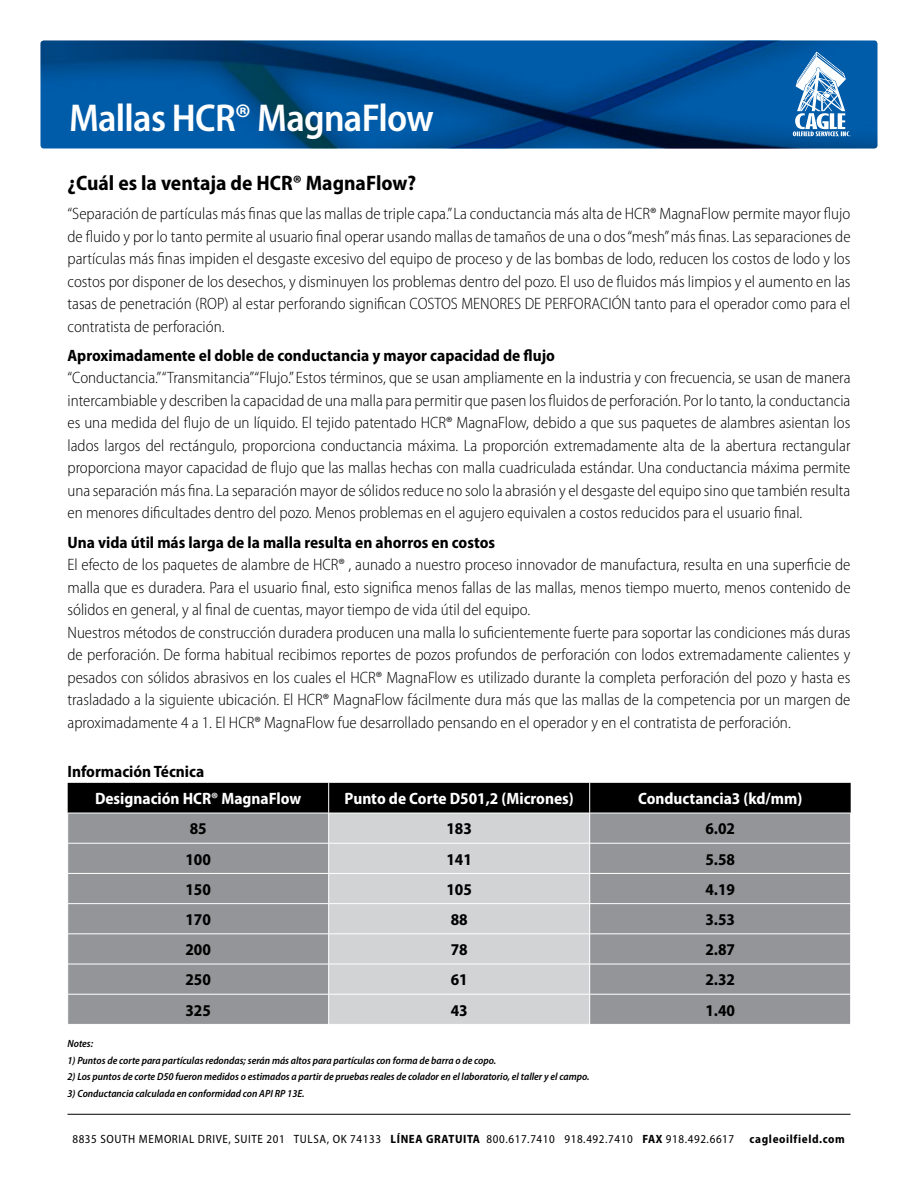
<style>
.page{position:relative;width:918px;height:1188px;background:#fff}
.page>*{position:absolute;margin:0;border:0;box-sizing:border-box;transform-origin:0 0}
.t1{font:600 semi-condensed 39px "Myriad Pro";letter-spacing:-.02em;color:#fff}
.t2{font:700 semi-condensed 21px "Myriad Pro";color:#000}
.t3{font:300 semi-condensed 16.5px/22.5px "Myriad Pro";color:#000;text-align:justify}
.t4{font:700 semi-condensed 16.5px "Myriad Pro";color:#000}
.t5{font:700 semi-condensed 16.5px "Myriad Pro";color:#fff}
.t6{font:semi-condensed 12px "Myriad Pro";letter-spacing:.05em;color:#000}
.t7{font:700 semi-condensed 12px "Myriad Pro";letter-spacing:.05em;color:#000}
.t8{font:italic 600 semi-condensed 10.5px "Myriad Pro";color:#000}
.s1{font-weight:700}
</style>
<div class="page">
<img style="left:40px;top:40px;width:838px;height:108px">
<div style="left:68px;top:783px;width:783px;height:30px;background:#000"></div>
<svg style="left:68px;top:814px;width:782px;height:210px;background:#96979a"></svg>
<div style="left:329px;top:814px;width:260px;height:210px;background:#d1d3d4"></div>
<hr style="left:328px;top:813px;width:1px;height:30px;background:#fff">
<hr style="left:589px;top:813px;width:1px;height:30px;background:#fff">
<hr style="left:68px;top:843px;width:261px;height:1px;background:#fff">
<hr style="left:329px;top:843px;width:261px;height:1px;background:#fff">
<hr style="left:328px;top:843px;width:1px;height:30px;background:#fff">
<hr style="left:590px;top:843px;width:261px;height:1px;background:#fff">
<hr style="left:589px;top:843px;width:1px;height:30px;background:#fff">
<hr style="left:68px;top:873px;width:261px;height:1px;background:#fff">
<hr style="left:329px;top:873px;width:261px;height:1px;background:#fff">
<svg style="left:328px;top:874px;width:1px;height:29px"></svg>
<hr style="left:590px;top:873px;width:261px;height:1px;background:#fff">
<svg style="left:589px;top:874px;width:1px;height:29px"></svg>
<svg style="left:850px;top:874px;width:1px;height:29px"></svg>
<hr style="left:68px;top:903px;width:261px;height:1px;background:#fff">
<hr style="left:329px;top:903px;width:261px;height:1px;background:#fff">
<hr style="left:328px;top:904px;width:1px;height:30px;background:#fff">
<hr style="left:590px;top:903px;width:261px;height:1px;background:#fff">
<hr style="left:589px;top:904px;width:1px;height:30px;background:#fff">
<hr style="left:68px;top:934px;width:261px;height:1px;background:#fff">
<hr style="left:329px;top:934px;width:261px;height:1px;background:#fff">
<hr style="left:328px;top:934px;width:1px;height:30px;background:#fff">
<hr style="left:590px;top:934px;width:261px;height:1px;background:#fff">
<hr style="left:589px;top:934px;width:1px;height:30px;background:#fff">
<hr style="left:68px;top:964px;width:261px;height:1px;background:#fff">
<hr style="left:329px;top:964px;width:261px;height:1px;background:#fff">
<hr style="left:328px;top:964px;width:1px;height:30px;background:#fff">
<hr style="left:590px;top:964px;width:261px;height:1px;background:#fff">
<hr style="left:589px;top:964px;width:1px;height:30px;background:#fff">
<hr style="left:68px;top:994px;width:261px;height:1px;background:#fff">
<hr style="left:329px;top:994px;width:261px;height:1px;background:#fff">
<hr style="left:328px;top:994px;width:1px;height:30px;background:#fff">
<hr style="left:590px;top:994px;width:261px;height:1px;background:#fff">
<hr style="left:589px;top:994px;width:1px;height:30px;background:#fff">
<hr style="left:328px;top:783px;width:1px;height:30px;background:#fff">
<hr style="left:589px;top:783px;width:1px;height:30px;background:#fff">
<hr style="left:68px;top:1114px;width:782px;height:1px;background:#000">
<svg style="left:793px;top:52px;width:57px;height:85px"></svg>
<h1 class="t1" style="left:69px;top:97px;width:366px">Mallas HCR® MagnaFlow</h1>
<p class="t2" style="left:68px;top:171px;width:350px">¿Cuál es la ventaja de HCR® MagnaFlow?</p>
<p class="t3" style="left:68px;top:203px;width:785px">“Separación de partículas más finas que las mallas de triple capa.” La conductancia más alta de HCR® MagnaFlow permite mayor flujo de fluido y por lo tanto permite al usuario final operar usando mallas de tamaños de una o dos “mesh” más finas. Las separaciones de partículas más finas impiden el desgaste excesivo del equipo de proceso y de las bombas de lodo, reducen los costos de lodo y los costos por disponer de los desechos, y disminuyen los problemas dentro del pozo. El uso de fluidos más limpios y el aumento en las tasas de penetración (ROP) al estar perforando significan COSTOS MENORES DE PERFORACIÓN tanto para el operador como para el contratista de perforación.</p>
<p class="t4" style="left:68px;top:346px;width:489px">Aproximadamente el doble de conductancia y mayor capacidad de flujo</p>
<p class="t3" style="left:68px;top:367px;width:785px">“Conductancia.” “Transmitancia” “Flujo.” Estos términos, que se usan ampliamente en la industria y con frecuencia, se usan de manera intercambiable y describen la capacidad de una malla para permitir que pasen los fluidos de perforación. Por lo tanto, la conductancia es una medida del flujo de un líquido. El tejido patentado HCR® MagnaFlow, debido a que sus paquetes de alambres asientan los lados largos del rectángulo, proporciona conductancia máxima. La proporción extremadamente alta de la abertura rectangular proporciona mayor capacidad de flujo que las mallas hechas con malla cuadriculada estándar. Una conductancia máxima permite una separación más fina. La separación mayor de sólidos reduce no solo la abrasión y el desgaste del equipo sino que también resulta en menores dificultades dentro del pozo. Menos problemas en el agujero equivalen a costos reducidos para el usuario final.</p>
<p class="t4" style="left:68px;top:533px;width:429px">Una vida útil más larga de la malla resulta en ahorros en costos</p>
<p class="t3" style="left:68px;top:554px;width:785px;text-align:left">El efecto de los paquetes de alambre de HCR® , aunado a nuestro proceso innovador de manufactura, resulta en una superficie de malla que es duradera. Para el usuario final, esto significa menos fallas de las mallas, menos tiempo muerto, menos contenido de sólidos en general, y al final de cuentas, mayor tiempo de vida útil del equipo.<br>Nuestros métodos de construcción duradera producen una malla lo suficientemente fuerte para soportar las condiciones más duras de perforación. De forma habitual recibimos reportes de pozos profundos de perforación con lodos extremadamente calientes y pesados con sólidos abrasivos en los cuales el HCR® MagnaFlow es utilizado durante la completa perforación del pozo y hasta es trasladado a la siguiente ubicación. El HCR® MagnaFlow fácilmente dura más que las mallas de la competencia por un margen de aproximadamente 4 a 1. El HCR® MagnaFlow fue desarrollado pensando en el operador y en el contratista de perforación.</p>
<p class="t4" style="left:68px;top:762px;width:138px">Información Técnica</p>
<p class="t5" style="left:95px;top:789px;width:208px">Designación HCR® MagnaFlow</p>
<p class="t5" style="left:345px;top:789px;width:231px">Punto de Corte D501,2 (Micrones)</p>
<p class="t5" style="left:638px;top:789px;width:166px">Conductancia3 (kd/mm)</p>
<p class="t4" style="left:190px;top:820px;width:19px">85</p>
<p class="t4" style="left:446px;top:820px;width:27px">183</p>
<p class="t4" style="left:705px;top:820px;width:31px">6.02</p>
<p class="t4" style="left:185px;top:850px;width:27px">100</p>
<p class="t4" style="left:446px;top:850px;width:27px">141</p>
<p class="t4" style="left:705px;top:850px;width:31px">5.58</p>
<p class="t4" style="left:185px;top:880px;width:27px">150</p>
<p class="t4" style="left:446px;top:880px;width:27px">105</p>
<p class="t4" style="left:705px;top:880px;width:31px">4.19</p>
<p class="t4" style="left:185px;top:910px;width:27px">170</p>
<p class="t4" style="left:451px;top:910px;width:19px">88</p>
<p class="t4" style="left:705px;top:910px;width:31px">3.53</p>
<p class="t4" style="left:185px;top:940px;width:27px">200</p>
<p class="t4" style="left:451px;top:940px;width:19px">78</p>
<p class="t4" style="left:705px;top:940px;width:31px">2.87</p>
<p class="t4" style="left:185px;top:971px;width:27px">250</p>
<p class="t4" style="left:451px;top:971px;width:19px">61</p>
<p class="t4" style="left:705px;top:971px;width:31px">2.32</p>
<p class="t4" style="left:185px;top:1001px;width:27px">325</p>
<p class="t4" style="left:451px;top:1001px;width:19px">43</p>
<p class="t4" style="left:705px;top:1001px;width:31px">1.40</p>
<p class="t8" style="left:68px;top:1038px;width:27px">Notes:</p>
<p class="t8" style="left:68px;top:1055px;width:430px">1) Puntos de corte para partículas redondas; serán más altos para partículas con forma de barra o de copo.</p>
<p class="t8" style="left:68px;top:1071px;width:523px">2) Los puntos de corte D50 fueron medidos o estimados a partir de pruebas reales de colador en el laboratorio, el taller y el campo.</p>
<p class="t8" style="left:68px;top:1088px;width:239px">3) Conductancia calculada en conformidad con API RP 13E.</p>
<p class="t6" style="left:72px;top:1133px;width:663px">8835 SOUTH MEMORIAL DRIVE, SUITE 201 TULSA, OK 74133 <span class="s1">LÍNEA GRATUITA</span> 800.617.7410 918.492.7410 <span class="s1">FAX</span> 918.492.6617</p>
<p class="t7" style="left:750px;top:1133px;width:97px">cagleoilfield.com</p>
</div>
